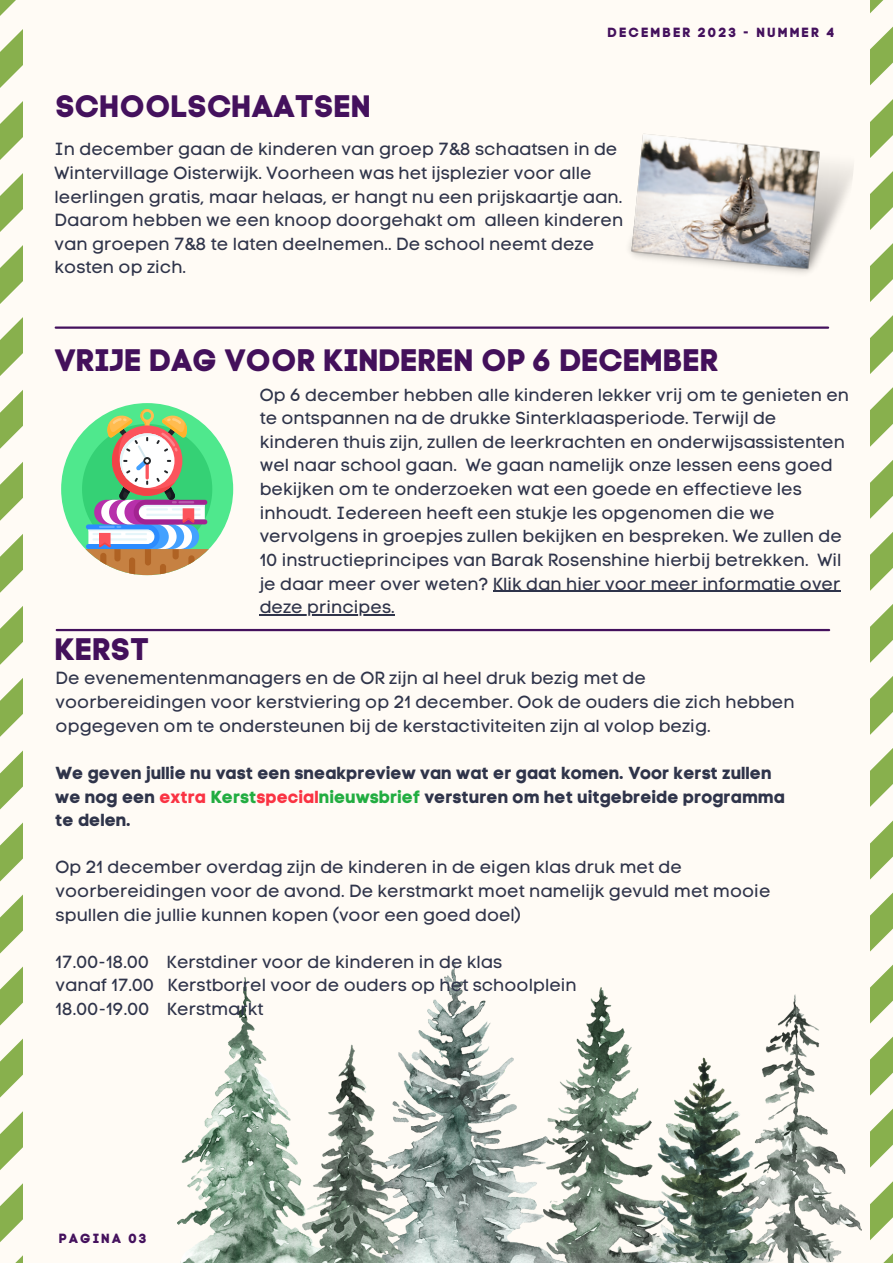
<style>
.page{position:relative;width:893px;height:1264px;background:#fff}
.page>*{position:absolute;margin:0;border:0;box-sizing:border-box;transform-origin:0 0}
.t1{font:30.9px "Code Pro Bold LC";color:#43105b}
.t2{font:30.9px "Code Pro Bold LC";color:#44115d}
.t3{font:17.4px/23.5px "Code Pro Normal LC";color:#2f344a}
.t4{font:17.4px/23.5px "Code Pro Bold LC";color:#2f344a}
.t5{font:13.2px "Code Pro Bold LC";letter-spacing:.16em;color:#44115d}
.s1{color:#fa3343}
.s2{color:#22ad41}
</style>
<div class="page">
<div style="left:0;top:0;width:892px;height:1262px;background:#fffbf5"></div>
<svg style="left:0;top:0;width:23px;height:1262px"></svg>
<svg style="left:870px;top:0;width:22px;height:1262px"></svg>
<hr style="left:57px;top:629px;width:772px;height:2px;background:#44115d">
<hr style="left:56px;top:326px;width:772px;height:3px;background:#44115d">
<img style="left:629px;top:133px;width:224px;height:141px">
<img style="left:177px;top:962px;width:684px;height:300px">
<div style="left:61px;top:403px;width:172px;height:172px;background:#4fe88d;border-radius:50%"></div>
<svg style="left:82px;top:409px;width:130px;height:166px"></svg>
<hr style="left:492px;top:590px;width:348px;height:2px;background:#2f344a">
<hr style="left:260px;top:614px;width:135px;height:1px;background:#2f344a">
<p class="t5" style="left:607px;top:24px;width:228px">DECEMBER 2023 - NUMMER 4</p>
<p class="t2" style="left:56px;top:88px;width:316px">SCHOOLSCHAATSEN</p>
<p class="t3" style="left:55px;top:137px;width:570px">In december gaan de kinderen van groep 7&amp;8 schaatsen in de Wintervillage Oisterwijk. Voorheen was het ijsplezier voor alle leerlingen gratis, maar helaas, er hangt nu een prijskaartje aan.<br>Daarom hebben we een knoop doorgehakt om alleen kinderen van groepen 7&amp;8 te laten deelnemen.. De school neemt deze kosten op zich.</p>
<p class="t1" style="left:55px;top:341px;width:665px">VRIJE DAG VOOR KINDEREN OP 6 DECEMBER</p>
<p class="t3" style="left:260px;top:383px;width:591px">Op 6 december hebben alle kinderen lekker vrij om te genieten en te ontspannen na de drukke Sinterklaasperiode. Terwijl de kinderen thuis zijn, zullen de leerkrachten en onderwijsassistenten wel naar school gaan. We gaan namelijk onze lessen eens goed bekijken om te onderzoeken wat een goede en effectieve les inhoudt. Iedereen heeft een stukje les opgenomen die we vervolgens in groepjes zullen bekijken en bespreken. We zullen de 10 instructieprincipes van Barak Rosenshine hierbij betrekken. Wil je daar meer over weten? Klik dan hier voor meer informatie over deze principes.</p>
<p class="t1" style="left:55px;top:630px;width:97px">KERST</p>
<p class="t3" style="left:56px;top:666px;width:740px">De evenementenmanagers en de OR zijn al heel druk bezig met de voorbereidingen voor kerstviering op 21 december. Ook de ouders die zich hebben opgegeven om te ondersteunen bij de kerstactiviteiten zijn al volop bezig.</p>
<p class="t4" style="left:56px;top:761px;width:731px">We geven jullie nu vast een sneakpreview van wat er gaat komen. Voor kerst zullen we nog een <span class="s1">extra</span> <span class="s2">Kerst</span><span class="s1">special</span><span class="s2">nieuwsbrief</span> versturen om het uitgebreide programma te delen.</p>
<p class="t3" style="left:56px;top:855px;width:716px">Op 21 december overdag zijn de kinderen in de eigen klas druk met de voorbereidingen voor de avond. De kerstmarkt moet namelijk gevuld met mooie spullen die jullie kunnen kopen (voor een goed doel)</p>
<p class="t3" style="left:56px;top:950px;width:448px">17.00-18.00 Kerstdiner voor de kinderen in de klas</p>
<p class="t3" style="left:56px;top:973px;width:522px">vanaf 17.00 Kerstborrel voor de ouders op het schoolplein</p>
<p class="t3" style="left:56px;top:997px;width:209px">18.00-19.00 Kerstmarkt</p>
<p class="t5" style="left:59px;top:1230px;width:90px">PAGINA 03</p>
</div>
